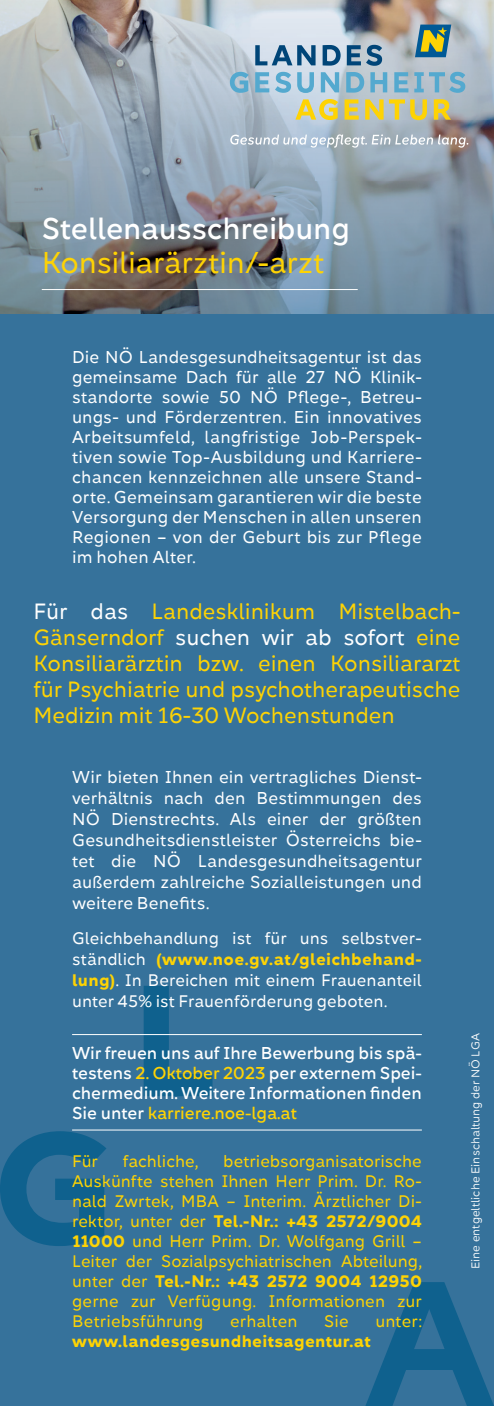
<style>
.page{position:relative;width:494px;height:1406px;background:#fff}
.page>*{position:absolute;margin:0;border:0;box-sizing:border-box;transform-origin:0 0}
.t1{font:28px "Kometa";letter-spacing:-.01em;color:#fed304}
.t2{font:500 28px "Kometa";letter-spacing:-.005em;color:#fff}
.t3{font:20.6px/26px "Kometa";letter-spacing:-.005em;color:#fed304;text-align:justify}
.t4{font:16px/20px "Kometa";letter-spacing:.01em;color:#fff;text-align:justify}
.t5{font:500 16px/20px "Kometa";letter-spacing:-.005em;color:#fff;text-align:justify}
.t6{font:15.6px/20px "Kometa";letter-spacing:.01em;color:#fed304;text-align:justify}
.t7{font:15.6px/21px "Kometa";letter-spacing:.005em;color:#fff;text-align:justify}
.t8{font:800 15.6px "Kometa";letter-spacing:.015em;color:#fed304}
.t9{font:11px "Kometa";color:#fff}
.s1{color:#fff}
.s2{font-weight:800;color:#fed304}
.s3{color:#fed304}
.s4{font-weight:800}
</style>
<div class="page">
<div style="left:0;top:0;width:493px;height:1406px;background:#36729b"></div>
<svg style="left:143px;top:986px;width:69px;height:110px"></svg>
<svg style="left:365px;top:1282px;width:128px;height:124px"></svg>
<svg style="left:0;top:1131px;width:106px;height:115px"></svg>
<img style="left:71px;top:0;width:125px;height:125px">
<img style="left:0;top:0;width:71px;height:314px">
<img style="left:212px;top:181px;width:281px;height:70px">
<img style="left:70px;top:125px;width:142px;height:126px">
<img style="left:70px;top:251px;width:423px;height:63px">
<img style="left:196px;top:0;width:297px;height:181px">
<svg style="left:255px;top:45px;width:127px;height:21px;background:#7397b4"></svg>
<svg style="left:295px;top:99px;width:155px;height:21px;background:#d5c973"></svg>
<svg style="left:230px;top:72px;width:235px;height:21px;background:#8fbbd2"></svg>
<svg style="left:230px;top:134px;width:238px;height:14px;background:#b5bec6"></svg>
<svg style="left:414px;top:25px;width:37px;height:32px"></svg>
<hr style="left:42px;top:289px;width:315px;height:1px;background:#fff">
<hr style="left:72px;top:1034px;width:349px;height:1px;background:#fff">
<hr style="left:72px;top:1130px;width:349px;height:1px;background:#fff">
<h1 class="t2" style="left:42px;top:210px;width:309px">Stellenausschreibung</h1>
<h1 class="t1" style="left:42px;top:245px;width:284px">Konsiliarärztin/-arzt</h1>
<p class="t4" style="left:72px;top:347px;width:351px">Die NÖ Landesgesundheitsagentur ist das gemeinsame Dach für alle 27 NÖ Klinik&shy;standorte sowie 50 NÖ Pflege-, Betreu&shy;ungs- und Förderzentren. Ein innovatives Arbeitsumfeld, langfristige Job-Perspek&shy;tiven sowie Top-Ausbildung und Karriere&shy;chancen kennzeichnen alle unsere Stand&shy;orte. Gemeinsam garantieren wir die beste Versorgung der Menschen in allen unseren Regionen – von der Geburt bis zur Pflege im hohen Alter.</p>
<p class="t3" style="left:33px;top:599px;width:428px"><span class="s1">Für das</span> Landesklinikum Mistelbach-Gänserndorf <span class="s1">suchen wir ab sofort</span> eine Konsiliarärztin bzw. einen Konsiliararzt für Psychiatrie und psychotherapeutische Medizin mit 16-30 Wochenstunden</p>
<p class="t4" style="left:72px;top:766px;width:351px;line-height:21px">Wir bieten Ihnen ein vertragliches Dienst&shy;verhältnis nach den Bestimmungen des NÖ Dienstrechts. Als einer der größten Gesundheitsdienstleister Österreichs bie&shy;tet die NÖ Landesgesundheitsagentur außerdem zahlreiche Sozialleistungen und weitere Benefits.</p>
<p class="t7" style="left:72px;top:927px;width:351px">Gleichbehandlung ist für uns selbstver&shy;ständlich <span class="s2">(www.noe.gv.at/gleichbehand&shy;lung)</span>. In Bereichen mit einem Frauenanteil unter 45% ist Frauenförderung geboten.</p>
<p class="t5" style="left:72px;top:1043px;width:351px">Wir freuen uns auf Ihre Bewerbung bis spä&shy;testens <span class="s3">2. Oktober 2023</span> per externem Spei&shy;chermedium. Weitere Informationen finden Sie unter <span class="s3">karriere.noe-lga.at</span></p>
<p class="t6" style="left:72px;top:1151px;width:27px">Für</p>
<p class="t6" style="left:123px;top:1151px;width:77px">fachliche,</p>
<p class="t6" style="left:72px;top:1151px;width:351px;text-indent:151px">betriebsorganisatorische Auskünfte stehen Ihnen Herr Prim. Dr. Ro&shy;nald Zwrtek, MBA – Interim. Ärztlicher Di&shy;rektor, unter der <span class="s4">Tel.-Nr.: +43 2572/9004<br>11000</span> und Herr Prim. Dr. Wolfgang Grill – Leiter der Sozialpsychiatrischen Abteilung, unter der <span class="s4">Tel.-Nr.: +43 2572 9004 12950 </span>gerne zur Verfügung. Informationen zur Betriebsführung</p>
<p class="t6" style="left:230px;top:1311px;width:69px">erhalten</p>
<p class="t6" style="left:324px;top:1311px;width:26px">Sie</p>
<p class="t6" style="left:375px;top:1311px;width:48px">unter:</p>
<p class="t8" style="left:72px;top:1330px;width:300px">www.landesgesundheitsagentur.at</p>
<p class="t9" style="left:468px;top:1269px;width:237px;rotate:-90deg">Eine entgeltliche Einschaltung der NÖ LGA</p>
</div>
